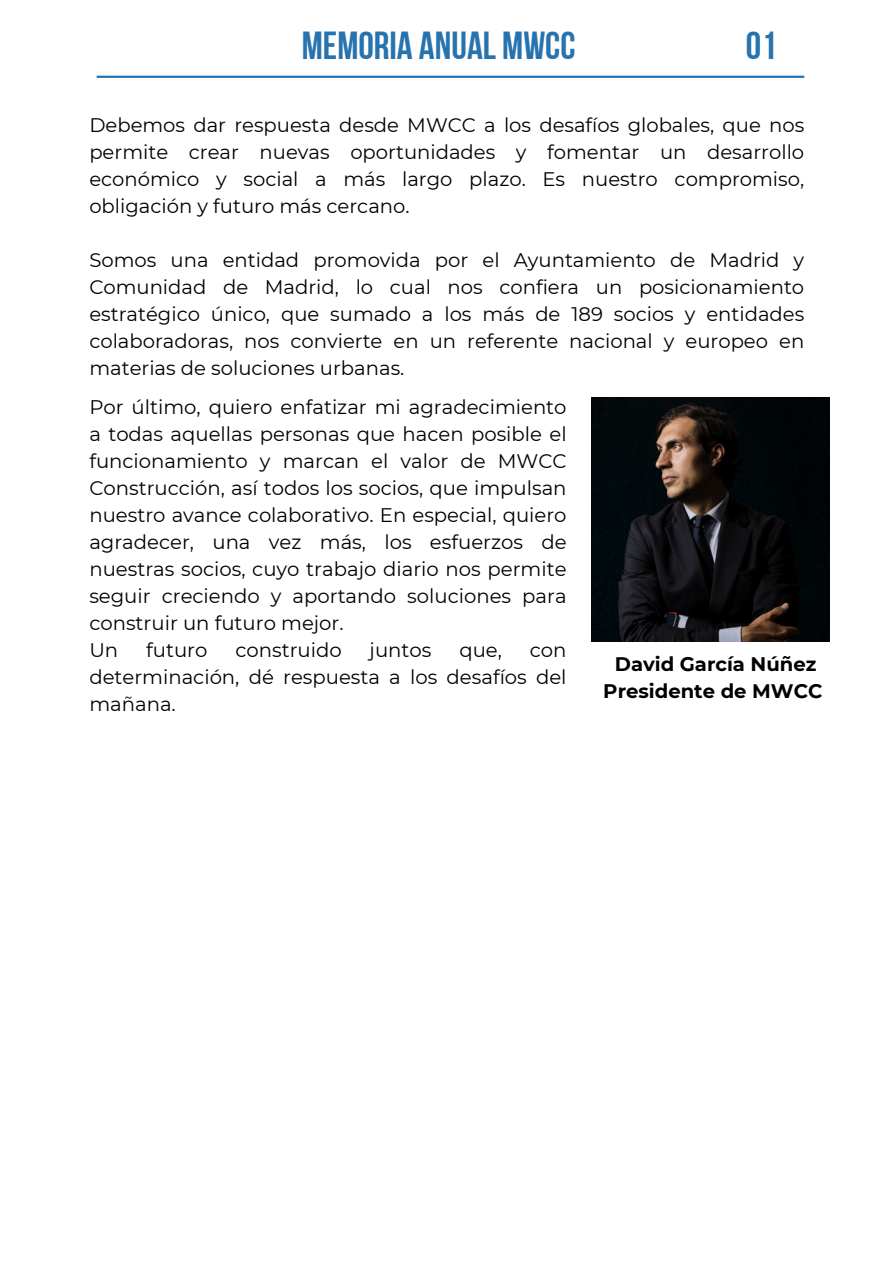
<style>
.page{position:relative;width:894px;height:1264px;background:#fff}
.page>*{position:absolute;margin:0;border:0;box-sizing:border-box;transform-origin:0 0}
.t1{font:39px "Bebas Neue Cyrillic";color:#2673af}
.t2{font:19.65px/27px "Montserrat";color:#000;text-align:justify}
.t3{font:700 19.65px/27px "Montserrat";color:#000;text-align:center}
</style>
<div class="page">
<hr style="left:97px;top:76px;width:707px;height:2px;background:#2673af">
<img style="left:591px;top:397px;width:238px;height:244px">
<h1 class="t1" style="left:302px;top:29px;width:275px">MEMORIA ANUAL MWCC</h1>
<p class="t1" style="left:745px;top:29px;width:32px">01</p>
<p class="t2" style="left:89px;top:111px;width:716px">Debemos dar respuesta desde MWCC a los desafíos globales, que nos permite crear nuevas oportunidades y fomentar un desarrollo económico y social a más largo plazo. Es nuestro compromiso, obligación y futuro más cercano.</p>
<p class="t2" style="left:89px;top:246px;width:716px">Somos una entidad promovida por el Ayuntamiento de Madrid y Comunidad de Madrid, lo cual nos confiera un posicionamiento estratégico único, que sumado a los más de 189 socios y entidades colaboradoras, nos convierte en un referente nacional y europeo en materias de soluciones urbanas.</p>
<p class="t2" style="left:89px;top:393px;width:478px">Por último, quiero enfatizar mi agradecimiento a todas aquellas personas que hacen posible el funcionamiento y marcan el valor de MWCC Construcción, así todos los socios, que impulsan nuestro avance colaborativo. En especial, quiero agradecer, una vez más, los esfuerzos de nuestras socios, cuyo trabajo diario nos permite seguir creciendo y aportando soluciones para construir un futuro mejor.</p>
<p class="t2" style="left:89px;top:636px;width:30px">Un</p>
<p class="t2" style="left:146px;top:636px;width:63px">futuro</p>
<p class="t2" style="left:235px;top:636px;width:108px">construido</p>
<p class="t2" style="left:369px;top:636px;width:63px">juntos</p>
<p class="t2" style="left:459px;top:636px;width:44px">que,</p>
<p class="t2" style="left:89px;top:636px;width:478px;text-indent:440px">con determinación, dé respuesta a los desafíos del mañana.</p>
<p class="t3" style="left:603px;top:651px;width:220px">David García Núñez<br>Presidente de MWCC</p>
</div>
